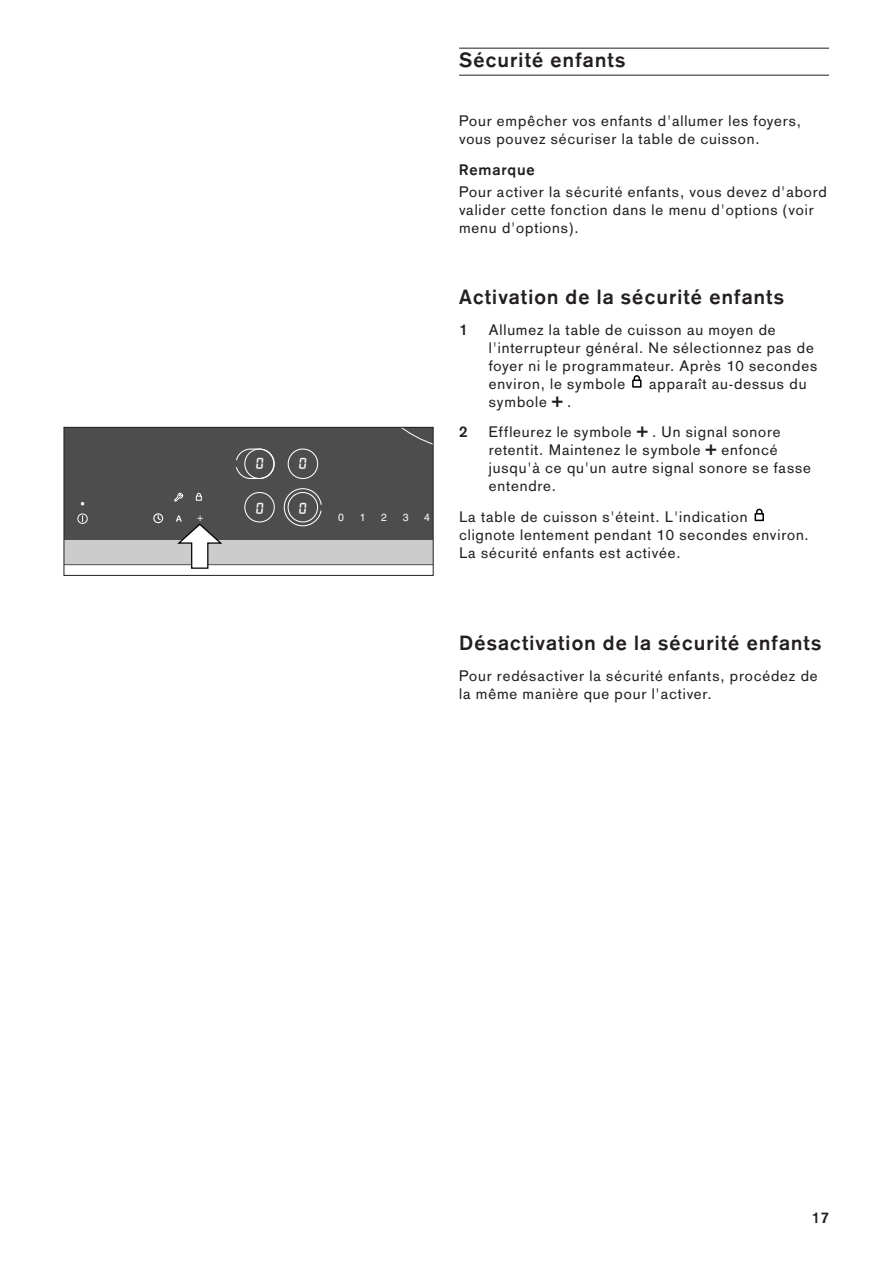
<style>
.page{position:relative;width:893px;height:1263px;background:#fff}
.page>*{position:absolute;margin:0;border:0;box-sizing:border-box;transform-origin:0 0}
.t1{font:700 20.25px "Gaggenau";letter-spacing:.06em;color:#231f20}
.t2{font:15px/18px "Gaggenau";letter-spacing:.06em;color:#231f20}
.t3{font:700 15px "Gaggenau";letter-spacing:.055em;color:#231f20}
.t4{font:14.7px "Liquid Crystal+DJZXDE";color:#fff}
.t5{font:10.5px "Helvetica+SQPKIM";color:#fff}
.s1{font-family:"GA Gsymb 1"}
</style>
<div class="page">
<hr style="left:459px;top:48px;width:370px;height:1px;background:#231f20">
<hr style="left:459px;top:75px;width:370px;height:1px;background:#231f20">
<div style="left:754px;top:513px;width:10px;height:8px;border:2px solid #000"></div>
<svg style="left:755px;top:508px;width:8px;height:7px"></svg>
<div style="left:632px;top:380px;width:9px;height:8px;border:2px solid #000"></div>
<svg style="left:633px;top:375px;width:8px;height:7px"></svg>
<svg style="left:66px;top:429px;width:365px;height:140px;background:#6b6b6b"></svg>
<div style="left:64px;top:427px;width:369px;height:149px;border:1px solid #231f20"></div>
<p class="t4" style="left:256px;top:457px;width:10px">0</p>
<p class="t4" style="left:256px;top:502px;width:10px">0</p>
<p class="t4" style="left:299px;top:457px;width:10px">0</p>
<p class="t4" style="left:299px;top:502px;width:10px">0</p>
<p class="t5" style="left:338px;top:512px;width:7px">0</p>
<p class="t5" style="left:360px;top:512px;width:7px">1</p>
<p class="t5" style="left:381px;top:512px;width:7px">2</p>
<p class="t5" style="left:403px;top:512px;width:7px">3</p>
<p class="t5" style="left:424px;top:512px;width:7px">4</p>
<h1 class="t1" style="left:459px;top:53px;width:168px">Sécurité enfants</h1>
<p class="t2" style="left:459px;top:114px;width:343px">Pour empêcher vos enfants d'allumer les foyers, vous pouvez sécuriser la table de cuisson.</p>
<p class="t3" style="left:459px;top:165px;width:77px">Remarque</p>
<p class="t2" style="left:459px;top:185px;width:369px">Pour activer la sécurité enfants, vous devez d'abord valider cette fonction dans le menu d'options (voir menu d'options).</p>
<h1 class="t1" style="left:459px;top:290px;width:326px">Activation de la sécurité enfants</h1>
<p class="t3" style="left:459px;top:324px;width:10px">1</p>
<p class="t2" style="left:489px;top:322px;width:330px">Allumez la table de cuisson au moyen de l'interrupteur général. Ne sélectionnez pas de foyer ni le programmateur. Après 10 secondes environ, le symbole</p>
<p class="t2" style="left:649px;top:376px;width:159px">apparaît au-dessus du</p>
<p class="t2" style="left:489px;top:394px;width:84px">symbole <span class="s1">d</span> .</p>
<p class="t3" style="left:459px;top:427px;width:10px">2</p>
<p class="t2" style="left:489px;top:425px;width:324px">Effleurez le symbole <span class="s1">d</span> . Un signal sonore retentit. Maintenez le symbole <span class="s1">d</span> enfoncé jusqu'à ce qu'un autre signal sonore se fasse entendre.</p>
<p class="t2" style="left:459px;top:510px;width:351px">La table de cuisson s'éteint. L'indication<br>clignote lentement pendant 10 secondes environ.<br>La sécurité enfants est activée.</p>
<h1 class="t1" style="left:459px;top:636px;width:364px">Désactivation de la sécurité enfants</h1>
<p class="t2" style="left:459px;top:668px;width:360px">Pour redésactiver la sécurité enfants, procédez de la même manière que pour l'activer.</p>
<p class="t3" style="left:811px;top:1213px;width:19px">17</p>
</div>
